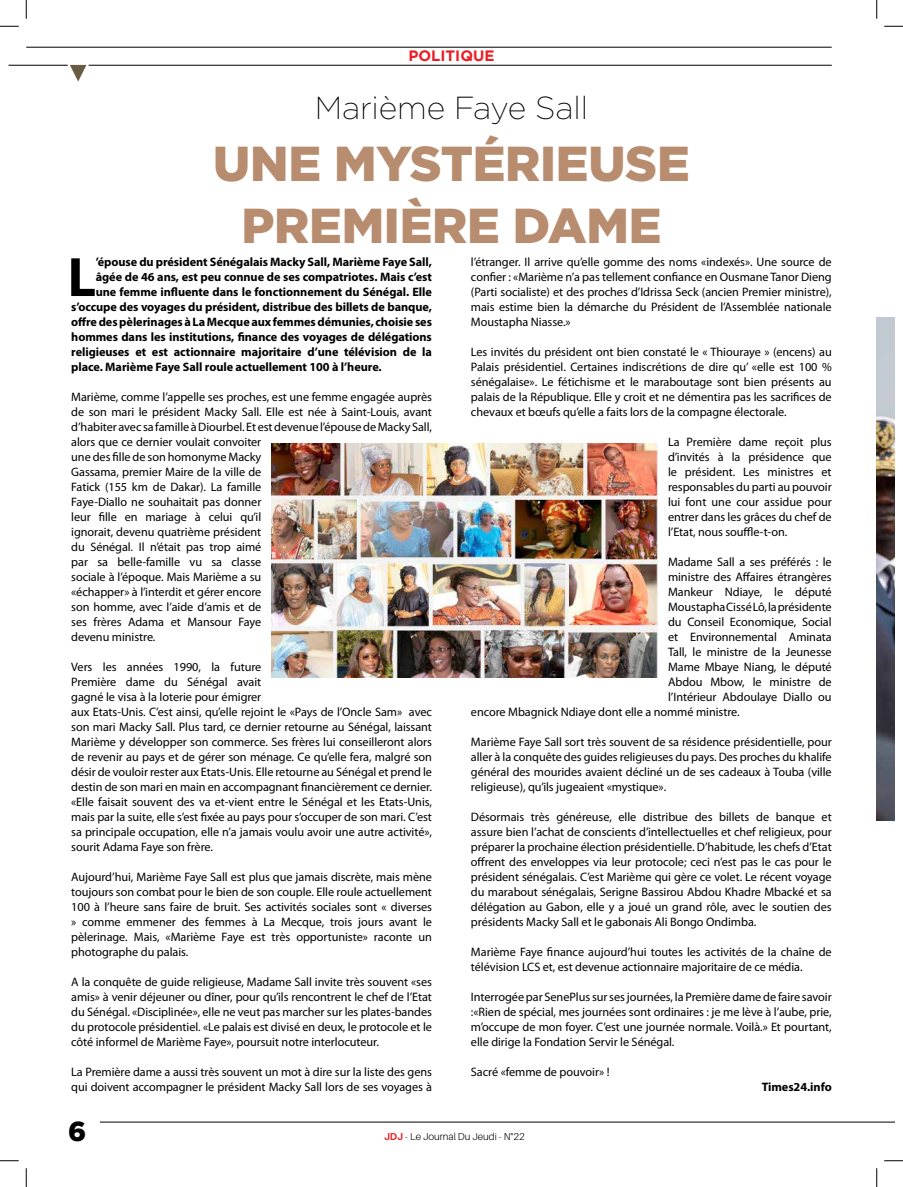
<style>
.page{position:relative;width:903px;height:1187px;background:#fff}
.page>*{position:absolute;margin:0;border:0;box-sizing:border-box;transform-origin:0 0}
.t1{font:700 55.88px "Myriad Pro";color:#000}
.t2{font:900 49px/61.8px "Gotham";letter-spacing:-.005em;color:#b88c6e}
.t3{font:200 31.88px "Gotham";letter-spacing:-.005em;color:#000}
.t4{font:900 27.5px "Gotham";color:#000}
.t5{font:700 15px "Gotham";color:#ed1d24}
.t6{font:12.25px/15px "Myriad Pro";letter-spacing:-.005em;color:#000;text-align:justify}
.t7{font:700 12.25px "Myriad Pro";letter-spacing:-.005em;color:#000}
.t8{font:300 10px "Aileron";color:#000}
.s1{font-weight:700;color:#ed1d24}
</style>
<div class="page">
<hr style="left:9px;top:65px;width:59px;height:1px;background:#000">
<hr style="left:89px;top:65px;width:743px;height:1px;background:#000">
<hr style="left:26px;top:47px;width:806px;height:1px;background:#000">
<svg style="left:70px;top:65px;width:16px;height:17px"></svg>
<hr style="left:100px;top:1121px;width:794px;height:1px;background:#000">
<img style="left:272px;top:444px;width:385px;height:233px">
<img style="left:877px;top:317px;width:17px;height:503px">
<svg style="left:0;top:25px;width:19px;height:2px"></svg>
<svg style="left:884px;top:25px;width:19px;height:2px"></svg>
<svg style="left:0;top:1160px;width:19px;height:1px"></svg>
<svg style="left:884px;top:1160px;width:19px;height:1px"></svg>
<svg style="left:25px;top:0;width:2px;height:19px"></svg>
<svg style="left:25px;top:1168px;width:2px;height:18px"></svg>
<svg style="left:876px;top:0;width:1px;height:19px"></svg>
<svg style="left:876px;top:1168px;width:1px;height:18px"></svg>
<p class="t5" style="left:408px;top:47px;width:87px">POLITIQUE</p>
<h3 class="t3" style="left:315px;top:91px;width:275px">Marième Faye Sall</h3>
<h2 class="t2" style="left:213px;top:131px;width:227px">UN E MYSTÉRI</h2>
<h2 class="t2" style="left:242px;top:131px;width:450px;text-indent:314px">EUSE<br>PREMIÈRE DAME</h2>
<h1 class="t1" style="left:68px;top:241px;width:30px">L</h1>
<p class="t7" style="left:96px;top:254px;width:338px">’épouse du président Sénégalais Macky Sall, Marième Faye Sall,</p>
<p class="t7" style="left:96px;top:269px;width:338px">âgée de 46 ans, est peu connue de ses compatriotes. Mais c’est</p>
<p class="t7" style="left:96px;top:284px;width:338px">une femme influente dans le fonctionnement du Sénégal. Elle</p>
<p class="t7" style="left:71px;top:299px;width:362px">s’occupe des voyages du président, distribue des billets de banque,</p>
<p class="t7" style="left:71px;top:314px;width:362px">offre des pèlerinages à La Mecque aux femmes démunies, choisie ses</p>
<p class="t7" style="left:71px;top:329px;width:362px">hommes dans les institutions, finance des voyages de délégations</p>
<p class="t7" style="left:71px;top:344px;width:362px">religieuses et est actionnaire majoritaire d’une télévision de la</p>
<p class="t7" style="left:71px;top:359px;width:312px">place. Marième Faye Sall roule actuellement 100 à l’heure.</p>
<p class="t6" style="left:71px;top:389px;width:362px;text-align:left">Marième, comme l’appelle ses proches, est une femme engagée auprès de son mari le président Macky Sall. Elle est née à Saint-Louis, avant d’habiter avec sa famille à Diourbel. Et est devenue l’épouse de Macky Sall, alors que ce dernier voulait convoiter<br>une des fille de son homonyme Macky<br>Gassama, premier Maire de la ville de<br>Fatick (155 km de Dakar). La famille<br>Faye-Diallo ne souhaitait pas donner<br>leur fille en mariage à celui qu’il<br>ignorait, devenu quatrième président<br>du Sénégal. Il n’était pas trop aimé<br>par sa belle-famille vu sa classe<br>sociale à l’époque. Mais Marième a su<br>«échapper» à l’interdit et gérer encore<br>son homme, avec l’aide d’amis et de<br>ses frères Adama et Mansour Faye<br>devenu ministre.</p>
<p class="t6" style="left:71px;top:659px;width:362px;text-align:left">Vers les années 1990, la future<br>Première dame du Sénégal avait<br>gagné le visa à la loterie pour émigrer<br>aux Etats-Unis. C’est ainsi, qu’elle rejoint le «Pays de l’Oncle Sam» avec son mari Macky Sall. Plus tard, ce dernier retourne au Sénégal, laissant Marième y développer son commerce. Ses frères lui conseilleront alors de revenir au pays et de gérer son ménage. Ce qu’elle fera, malgré son désir de vouloir rester aux Etats-Unis. Elle retourne au Sénégal et prend le destin de son mari en main en accompagnant financièrement ce dernier. «Elle faisait souvent des va et-vient entre le Sénégal et les Etats-Unis, mais par la suite, elle s’est fixée au pays pour s’occuper de son mari. C’est sa principale occupation, elle n’a jamais voulu avoir une autre activité», sourit Adama Faye son frère.</p>
<p class="t6" style="left:71px;top:869px;width:362px">Aujourd’hui, Marième Faye Sall est plus que jamais discrète, mais mène toujours son combat pour le bien de son couple. Elle roule actuellement 100 à l’heure sans faire de bruit. Ses activités sociales sont « diverses » comme emmener des femmes à La Mecque, trois jours avant le pèlerinage. Mais, «Marième Faye est très opportuniste» raconte un photographe du palais.</p>
<p class="t6" style="left:71px;top:974px;width:362px">A la conquête de guide religieuse, Madame Sall invite très souvent «ses amis» à venir déjeuner ou dîner, pour qu’ils rencontrent le chef de l’Etat du Sénégal. «Disciplinée», elle ne veut pas marcher sur les plates-bandes du protocole présidentiel. «Le palais est divisé en deux, le protocole et le côté informel de Marième Faye», poursuit notre interlocuteur.</p>
<p class="t6" style="left:71px;top:1064px;width:362px">La Première dame a aussi très souvent un mot à dire sur la liste des gens qui doivent accompagner le président Macky Sall lors de ses voyages à</p>
<p class="t6" style="left:471px;top:254px;width:362px">l’étranger. Il arrive qu’elle gomme des noms «indexés». Une source de confier : «Marième n’a pas tellement confiance en Ousmane Tanor Dieng (Parti socialiste) et des proches d’Idrissa Seck (ancien Premier ministre), mais estime bien la démarche du Président de l’Assemblée nationale Moustapha Niasse.»</p>
<p class="t6" style="left:471px;top:344px;width:362px">Les invités du président ont bien constaté le « Thiouraye » (encens) au Palais présidentiel. Certaines indiscrétions de dire qu’ «elle est 100 % sénégalaise». Le fétichisme et le maraboutage sont bien présents au palais de la République. Elle y croit et ne démentira pas les sacrifices de chevaux et bœufs qu’elle a faits lors de la compagne électorale.</p>
<p class="t6" style="left:668px;top:434px;width:165px">La Première dame reçoit plus d’invités à la présidence que le président. Les ministres et responsables du parti au pouvoir lui font une cour assidue pour entrer dans les grâces du chef de l’Etat, nous souffle-t-on.</p>
<p class="t6" style="left:668px;top:554px;width:165px">Madame Sall a ses préférés : le</p>
<p class="t6" style="left:668px;top:569px;width:165px">ministre des Affaires étrangères</p>
<p class="t6" style="left:668px;top:584px;width:165px">Mankeur Ndiaye, le député</p>
<p class="t6" style="left:668px;top:599px;width:165px">Moustapha Cissé Lô, la présidente</p>
<p class="t6" style="left:668px;top:614px;width:165px">du Conseil Economique, Social</p>
<p class="t6" style="left:668px;top:629px;width:165px">et Environnemental Aminata</p>
<p class="t6" style="left:668px;top:644px;width:165px">Tall, le ministre de la Jeunesse</p>
<p class="t6" style="left:668px;top:659px;width:165px">Mame Mbaye Niang, le député</p>
<p class="t6" style="left:668px;top:674px;width:165px">Abdou Mbow, le ministre de</p>
<p class="t6" style="left:668px;top:689px;width:165px">l’Intérieur Abdoulaye Diallo ou</p>
<p class="t6" style="left:471px;top:704px;width:270px">encore Mbagnick Ndiaye dont elle a nommé ministre.</p>
<p class="t6" style="left:471px;top:734px;width:362px">Marième Faye Sall sort très souvent de sa résidence présidentielle, pour aller à la conquête des guides religieuses du pays. Des proches du khalife général des mourides avaient décliné un de ses cadeaux à Touba (ville religieuse), qu’ils jugeaient «mystique».</p>
<p class="t6" style="left:471px;top:809px;width:362px">Désormais très généreuse, elle distribue des billets de banque et assure bien l’achat de conscients d’intellectuelles et chef religieux, pour préparer la prochaine élection présidentielle. D’habitude, les chefs d’Etat offrent des enveloppes via leur protocole; ceci n’est pas le cas pour le président sénégalais. C’est Marième qui gère ce volet. Le récent voyage du marabout sénégalais, Serigne Bassirou Abdou Khadre Mbacké et sa délégation au Gabon, elle y a joué un grand rôle, avec le soutien des présidents Macky Sall et le gabonais Ali Bongo Ondimba.</p>
<p class="t6" style="left:471px;top:944px;width:362px">Marième Faye finance aujourd’hui toutes les activités de la chaîne de télévision LCS et, est devenue actionnaire majoritaire de ce média.</p>
<p class="t6" style="left:471px;top:989px;width:362px">Interrogée par SenePlus sur ses journées, la Première dame de faire savoir :«Rien de spécial, mes journées sont ordinaires : je me lève à l’aube, prie, m’occupe de mon foyer. C’est une journée normale. Voilà.» Et pourtant, elle dirige la Fondation Servir le Sénégal.</p>
<p class="t6" style="left:471px;top:1064px;width:140px">Sacré «femme de pouvoir» !</p>
<p class="t7" style="left:762px;top:1078px;width:71px">Times24.info</p>
<h3 class="t4" style="left:68px;top:1114px;width:20px">6</h3>
<p class="t8" style="left:384px;top:1131px;width:142px"><span class="s1">JDJ</span> - Le Journal Du Jeudi - N°22</p>
</div>
